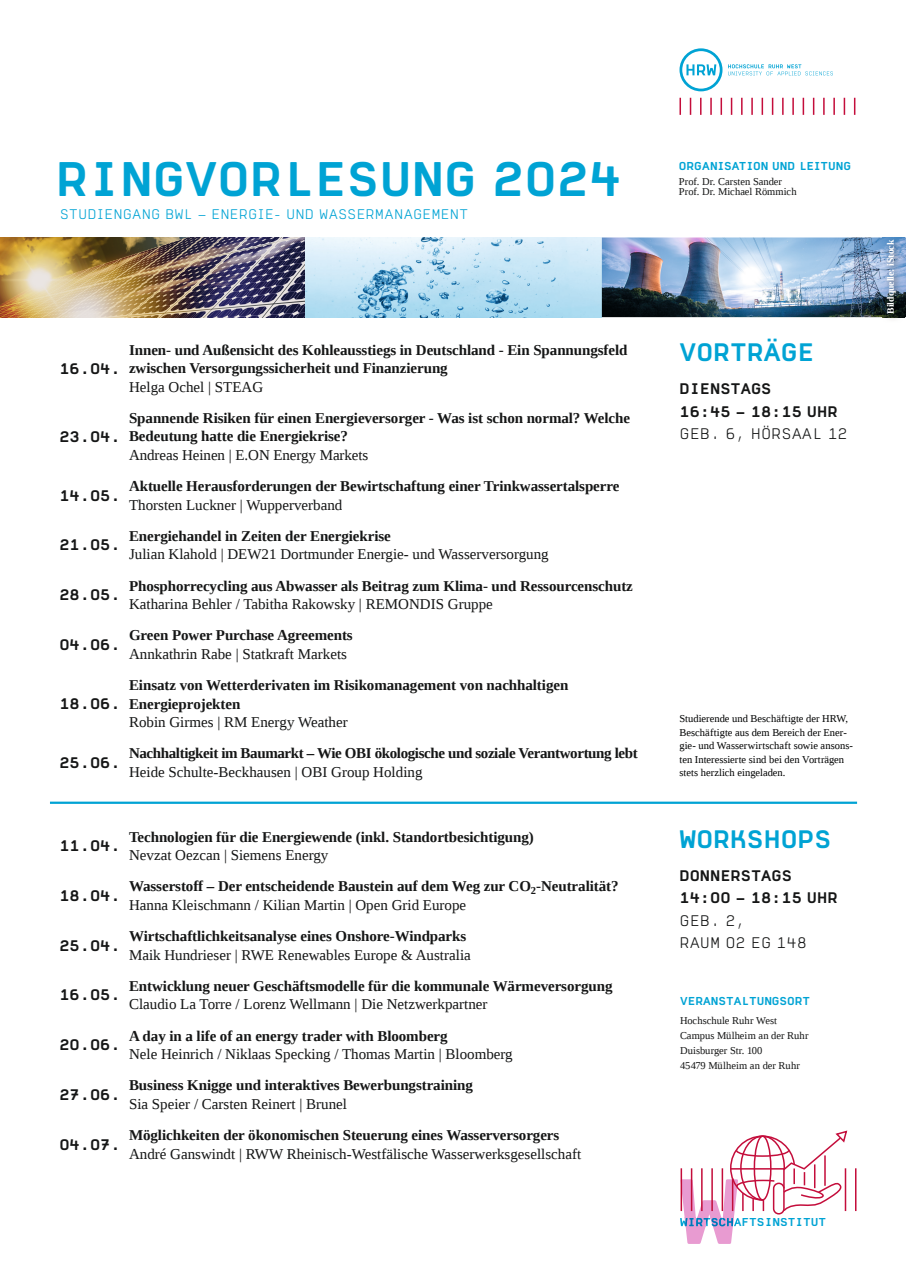
<style>
.page{position:relative;width:906px;height:1276px;background:#fff}
.page>*{position:absolute;margin:0;border:0;box-sizing:border-box;transform-origin:0 0}
.t1{font:90.45px "Normetica C";color:#e89bd1}
.t2{font:47.47px "Normetica C";color:#00a3d4}
.t3{font:24.75px "Normetica C";color:#00a3d4}
.t4{font:700 15px/18.3px "Liberation Serif";letter-spacing:-.005em;color:#151616}
.t5{font:15px "Liberation Serif";color:#151616}
.t6{font:15px/22.5px "Normetica C";color:#151616}
.t7{font:700 15px "Liberation Serif";letter-spacing:-.025em;color:#151616}
.t8{font:15px/22.5px "Normetica A";color:#151616}
.t9{font:13.65px "Normetica A";letter-spacing:-.005em;color:#00a3d4}
.t10{font:11.32px "Normetica C";color:#00a3d4}
.t11{font:11.25px "Normetica C";color:#00a3d4}
.t12{font:10.5px/13.5px "Liberation Serif";color:#020303}
.t13{font:10.5px/15px "Liberation Serif";color:#151616}
.t14{font:700 9.75px "Liberation Serif";color:#fff}
.s1{font-weight:400}
</style>
<div class="page">
<hr style="left:50px;top:801px;width:807px;height:3px;background:#00a3d4">
<img style="left:0;top:237px;width:906px;height:80px">
<img style="left:882px;top:317px;width:22px;height:2px">
<img style="left:882px;top:237px;width:22px;height:80px">
<hr style="left:680px;top:1169px;width:2px;height:41px;background:#c40d3b">
<hr style="left:691px;top:1169px;width:1px;height:41px;background:#c40d3b">
<hr style="left:701px;top:1169px;width:1px;height:41px;background:#c40d3b">
<hr style="left:711px;top:1169px;width:2px;height:41px;background:#c40d3b">
<hr style="left:721px;top:1169px;width:2px;height:41px;background:#c40d3b">
<hr style="left:855px;top:1169px;width:1px;height:41px;background:#c40d3b">
<div style="left:773px;top:1182px;width:11px;height:32px;border:2px solid #c40d3b;border-radius:5px"></div>
<svg style="left:730px;top:1130px;width:118px;height:82px"></svg>
<svg style="left:680px;top:1218px;width:58px;height:8px"></svg>
<svg style="left:679px;top:48px;width:43px;height:43px"></svg>
<svg style="left:728px;top:64px;width:105px;height:11px"></svg>
<svg style="left:679px;top:98px;width:2px;height:16px"></svg>
<svg style="left:690px;top:98px;width:1px;height:16px"></svg>
<svg style="left:700px;top:98px;width:1px;height:16px"></svg>
<svg style="left:710px;top:98px;width:2px;height:16px"></svg>
<svg style="left:720px;top:98px;width:2px;height:16px"></svg>
<svg style="left:731px;top:98px;width:1px;height:16px"></svg>
<svg style="left:741px;top:98px;width:1px;height:16px"></svg>
<svg style="left:751px;top:98px;width:2px;height:16px"></svg>
<svg style="left:761px;top:98px;width:2px;height:16px"></svg>
<svg style="left:772px;top:98px;width:1px;height:16px"></svg>
<svg style="left:782px;top:98px;width:1px;height:16px"></svg>
<svg style="left:792px;top:98px;width:2px;height:16px"></svg>
<svg style="left:802px;top:98px;width:2px;height:16px"></svg>
<svg style="left:813px;top:98px;width:1px;height:16px"></svg>
<svg style="left:823px;top:98px;width:1px;height:16px"></svg>
<svg style="left:833px;top:98px;width:2px;height:16px"></svg>
<svg style="left:843px;top:98px;width:2px;height:16px"></svg>
<svg style="left:854px;top:98px;width:1px;height:16px"></svg>
<h2 class="t2" style="left:56px;top:149px;width:567px">RINGVORLESUNG 2024</h2>
<p class="t9" style="left:60px;top:206px;width:410px">STUDIENGANG BWL – ENERGIE- UND WASSERMANAGEMENT</p>
<p class="t6" style="left:59px;top:356px;width:63px">16.04.</p>
<p class="t6" style="left:59px;top:424px;width:63px">23.04.</p>
<p class="t6" style="left:59px;top:483px;width:63px">14.05.</p>
<p class="t6" style="left:59px;top:533px;width:63px">21.05.</p>
<p class="t6" style="left:59px;top:583px;width:63px">28.05.</p>
<p class="t6" style="left:59px;top:633px;width:63px">04.06.</p>
<p class="t6" style="left:59px;top:692px;width:63px">18.06.</p>
<p class="t6" style="left:59px;top:750px;width:63px">25.06.</p>
<p class="t4" style="left:129px;top:340px;width:500px">Innen- und Außensicht des Kohleausstiegs in Deutschland - Ein Spannungsfeld zwischen Versorgungssicherheit und Finanzierung</p>
<p class="t5" style="left:129px;top:377px;width:136px">Helga Ochel | STEAG</p>
<p class="t4" style="left:129px;top:409px;width:502px">Spannende Risiken für einen Energieversorger - Was ist schon normal? Welche<br>Bedeutung hatte die Energiekrise?</p>
<p class="t5" style="left:129px;top:445px;width:241px">Andreas Heinen | E.ON Energy Markets</p>
<p class="t4" style="left:129px;top:477px;width:492px">Aktuelle Herausforderungen der Bewirtschaftung einer Trinkwassertalsperre</p>
<p class="t5" style="left:129px;top:495px;width:215px">Thorsten Luckner | Wupperverband</p>
<p class="t4" style="left:129px;top:526px;width:263px">Energiehandel in Zeiten der Energiekrise</p>
<p class="t5" style="left:129px;top:544px;width:421px">Julian Klahold | DEW21 Dortmunder Energie- und Wasserversorgung</p>
<p class="t4" style="left:129px;top:576px;width:505px">Phosphorrecycling aus Abwasser als Beitrag zum Klima- und Ressourcenschutz</p>
<p class="t5" style="left:129px;top:594px;width:365px">Katharina Behler / Tabitha Rakowsky | REMONDIS Gruppe</p>
<p class="t4" style="left:129px;top:626px;width:225px">Green Power Purchase Agreements</p>
<p class="t5" style="left:129px;top:644px;width:219px">Annkathrin Rabe | Statkraft Markets</p>
<p class="t4" style="left:129px;top:676px;width:441px">Einsatz von Wetterderivaten im Risikomanagement von nachhaltigen<br>Energieprojekten</p>
<p class="t5" style="left:129px;top:712px;width:220px">Robin Girmes | RM Energy Weather</p>
<p class="t7" style="left:129px;top:743px;width:510px">Nachhaltigkeit im Baumarkt – Wie OBI ökologische und soziale Verantwortung lebt</p>
<p class="t5" style="left:129px;top:762px;width:295px">Heide Schulte-Beckhausen | OBI Group Holding</p>
<p class="t6" style="left:59px;top:834px;width:63px">11.04.</p>
<p class="t4" style="left:129px;top:827px;width:406px">Technologien für die Energiewende (inkl. Standortbesichtigung)</p>
<p class="t5" style="left:129px;top:845px;width:201px">Nevzat Oezcan | Siemens Energy</p>
<p class="t6" style="left:59px;top:883px;width:63px">18.04.</p>
<p class="t4" style="left:129px;top:877px;width:491px">Wasserstoff – Der entscheidende Baustein auf dem Weg zur CO<sub>2</sub>-Neutralität?<br><span class="s1">Hanna Kleischmann / Kilian Martin | Open Grid Europe</span></p>
<p class="t6" style="left:59px;top:933px;width:63px">25.04.</p>
<p class="t4" style="left:129px;top:926px;width:339px">Wirtschaftlichkeitsanalyse eines Onshore-Windparks</p>
<p class="t5" style="left:129px;top:945px;width:343px">Maik Hundrieser | RWE Renewables Europe &amp; Australia</p>
<p class="t6" style="left:59px;top:983px;width:63px">16.05.</p>
<p class="t6" style="left:59px;top:1033px;width:63px">20.06.</p>
<p class="t6" style="left:59px;top:1082px;width:63px">27.06.</p>
<p class="t6" style="left:59px;top:1132px;width:63px">04.07.</p>
<p class="t4" style="left:129px;top:976px;width:485px">Entwicklung neuer Geschäftsmodelle für die kommunale Wärmeversorgung</p>
<p class="t5" style="left:129px;top:994px;width:360px">Claudio La Torre / Lorenz Wellmann | Die Netzwerkpartner</p>
<p class="t4" style="left:129px;top:1026px;width:320px">A day in a life of an energy trader with Bloomberg</p>
<p class="t5" style="left:129px;top:1044px;width:385px">Nele Heinrich / Niklaas Specking / Thomas Martin | Bloomberg</p>
<p class="t4" style="left:129px;top:1076px;width:345px">Business Knigge und interaktives Bewerbungstraining</p>
<p class="t5" style="left:129px;top:1094px;width:219px">Sia Speier / Carsten Reinert | Brunel</p>
<p class="t4" style="left:129px;top:1125px;width:432px">Möglichkeiten der ökonomischen Steuerung eines Wasserversorgers</p>
<p class="t5" style="left:129px;top:1143px;width:454px">André Ganswindt | RWW Rheinisch-Westfälische Wasserwerksgesellschaft</p>
<p class="t11" style="left:679px;top:159px;width:174px">ORGANISATION UND LEITUNG</p>
<p class="t13" style="left:679px;top:176px;width:119px;line-height:10.5px">Prof. Dr. Carsten Sander<br>Prof. Dr. Michael Römmich</p>
<h3 class="t3" style="left:679px;top:336px;width:136px">VORTRÄGE</h3>
<p class="t6" style="left:679px;top:377px;width:159px">DIENSTAGS<br>16:45 – 18:15 UHR</p>
<p class="t8" style="left:679px;top:422px;width:170px">GEB. 6, HÖRSAAL 12</p>
<p class="t14" style="left:884px;top:314px;width:75px;rotate:-90deg">Bildquelle: iStock</p>
<p class="t12" style="left:679px;top:711px;width:175px">Studierende und Beschäftigte der HRW, Beschäftigte aus dem Bereich der Ener&shy;gie- und Wasserwirtschaft sowie ansons&shy;ten Interessierte sind bei den Vorträgen stets herzlich eingeladen.</p>
<h3 class="t3" style="left:679px;top:823px;width:153px">WORKSHOPS</h3>
<p class="t6" style="left:679px;top:863px;width:159px">DONNERSTAGS<br>14:00 – 18:15 UHR</p>
<p class="t8" style="left:679px;top:909px;width:129px">GEB. 2,<br>RAUM 02 EG 148</p>
<p class="t11" style="left:680px;top:994px;width:132px">VERANSTALTUNGSORT</p>
<p class="t13" style="left:680px;top:1013px;width:130px">Hochschule Ruhr West<br>Campus Mülheim an der Ruhr<br>Duisburger Str. 100<br>45479 Mülheim an der Ruhr</p>
<h1 class="t1" style="left:678px;top:1155px;width:63px">W</h1>
<p class="t10" style="left:680px;top:1215px;width:148px">WIRTSCHAFTSINSTITUT</p>
</div>
